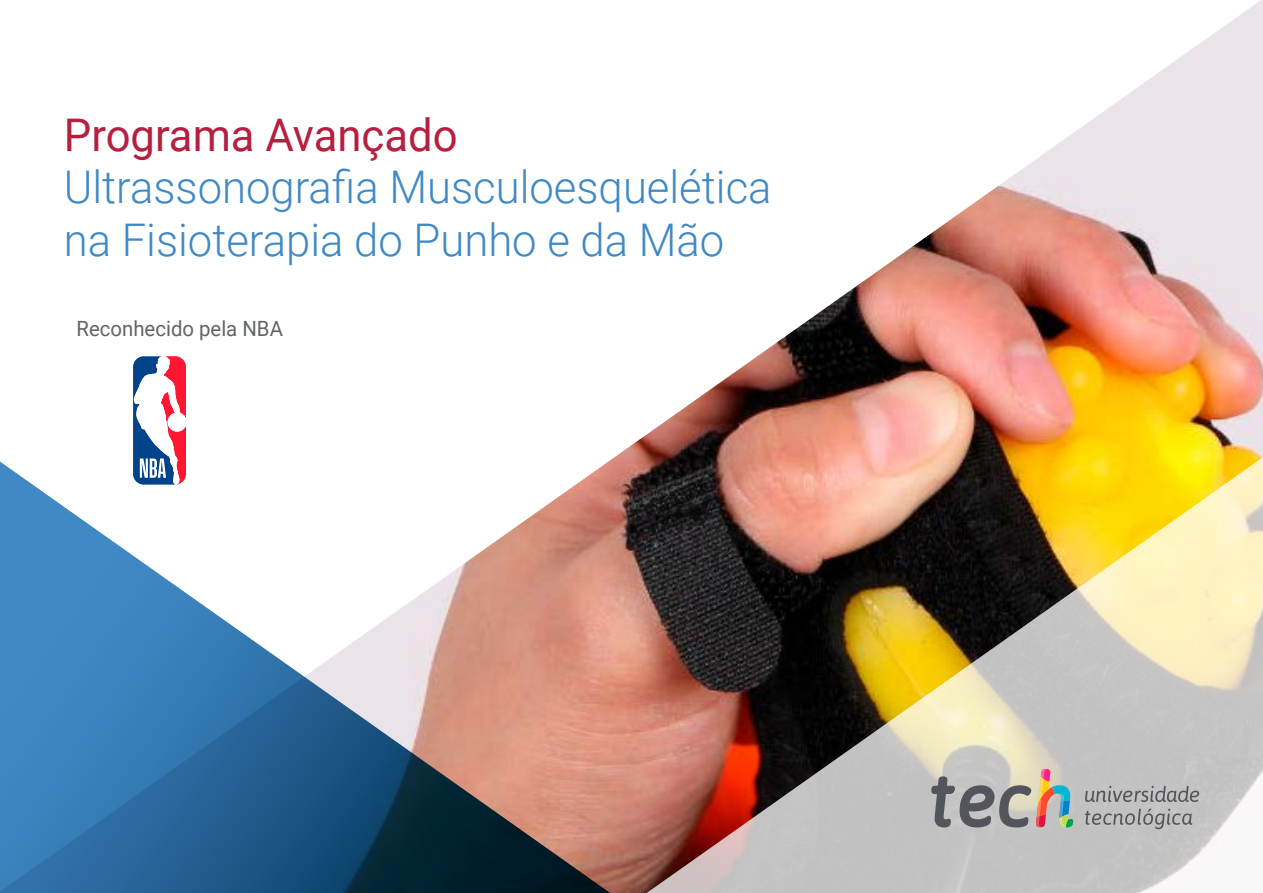
<style>
.page{position:relative;width:1263px;height:893px;background:#fff}
.page>*{position:absolute;margin:0;border:0;box-sizing:border-box;transform-origin:0 0}
.t1{font:300 45px/52.5px "Roboto";color:#4089c5}
.t2{font:45px "Roboto";color:#b61f3f}
.t3{font:21px "Roboto";color:#61646a}
</style>
<div class="page">
<img style="left:630px;top:0;width:633px;height:454px">
<svg style="left:0;top:446px;width:640px;height:447px"></svg>
<img style="left:617px;top:454px;width:646px;height:439px">
<svg style="left:133px;top:356px;width:53px;height:129px"></svg>
<svg style="left:1085px;top:786px;width:114px;height:16px;background:#a1a2a4"></svg>
<svg style="left:1085px;top:809px;width:107px;height:20px;background:#a9aaab"></svg>
<svg style="left:931px;top:769px;width:142px;height:59px;background:#a7a49f"></svg>
<p class="t2" style="left:64px;top:103px;width:395px">Programa Avançado</p>
<p class="t1" style="left:64px;top:159px;width:709px">Ultrassonografia Musculoesquelética na Fisioterapia do Punho e da Mão</p>
<p class="t3" style="left:77px;top:313px;width:208px">Reconhecido pela NBA</p>
</div>
